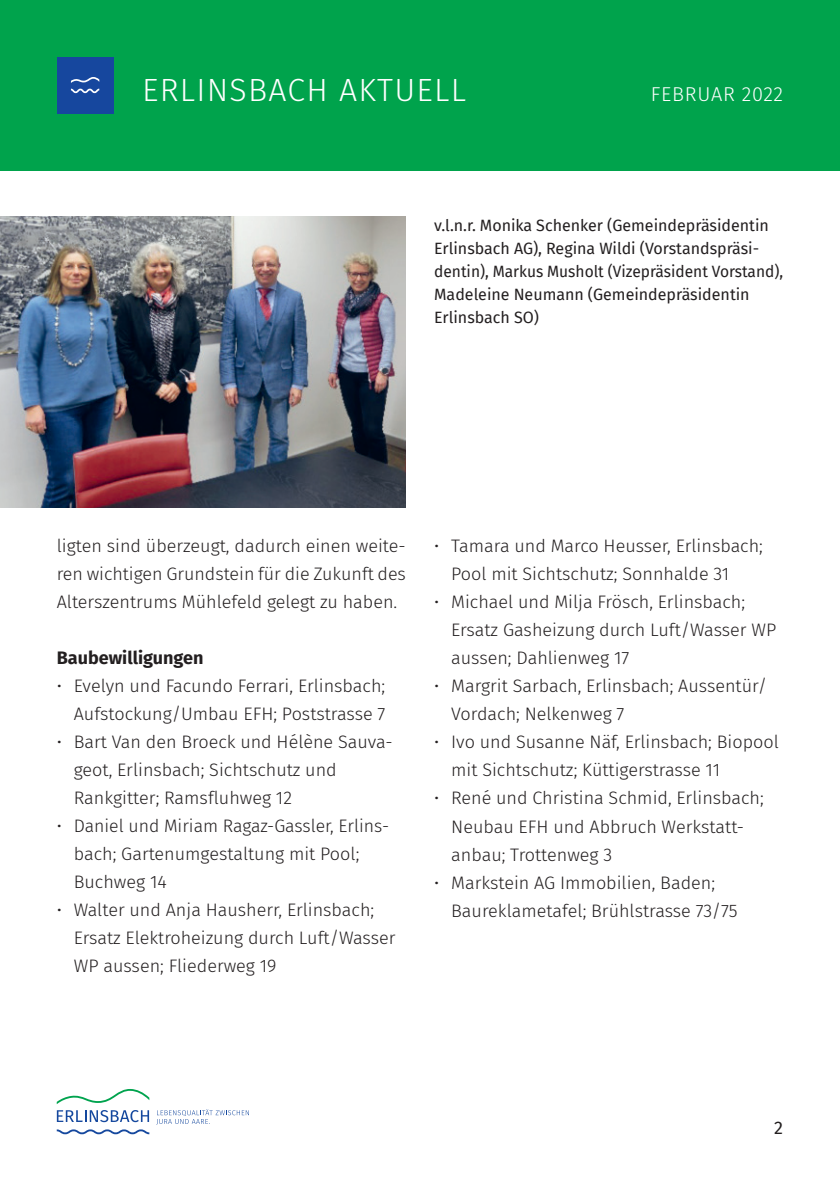
<style>
.page{position:relative;width:840px;height:1191px;background:#fff}
.page>*{position:absolute;margin:0;border:0;box-sizing:border-box;transform-origin:0 0}
.t1{font:300 32px "Fira Sans";letter-spacing:.04em;color:#fff}
.t2{font:300 20px "Fira Sans";letter-spacing:.035em;color:#fff}
.t3{font:300 18px/28px "Fira Sans";color:#231f20}
.t4{font:700 18px "Fira Sans";color:#231f20}
.t5{font:18px "Fira Sans";color:#231f20}
.t6{font:16px/23px "Fira Sans";color:#231f20}
</style>
<div class="page">
<div style="left:0;top:0;width:839px;height:170px;background:#00a34c"></div>
<div style="left:57px;top:57px;width:56px;height:56px;background:#16479e"></div>
<svg style="left:71px;top:89px;width:28px;height:4px"></svg>
<svg style="left:71px;top:77px;width:28px;height:6px"></svg>
<svg style="left:57px;top:1129px;width:92px;height:5px"></svg>
<svg style="left:57px;top:1089px;width:92px;height:15px"></svg>
<svg style="left:157px;top:1109px;width:92px;height:15px"></svg>
<svg style="left:57px;top:1110px;width:92px;height:12px"></svg>
<img style="left:0;top:216px;width:405px;height:291px">
<h1 class="t1" style="left:142px;top:67px;width:325px">ERLINSBACH AKTUELL</h1>
<p class="t2" style="left:650px;top:79px;width:134px">FEBRUAR 2022</p>
<p class="t6" style="left:434px;top:213px;width:350px">v.l.n.r. Monika Schenker (Gemeindepräsidentin Erlinsbach AG), Regina Wildi (Vorstandspräsi&shy;dentin), Markus Musholt (Vizepräsident Vorstand), Madeleine Neumann (Gemeindepräsidentin Erlinsbach SO)</p>
<p class="t3" style="left:57px;top:532px;width:350px;text-align:justify">ligten sind überzeugt, dadurch einen weite&shy;ren wichtigen Grundstein für die Zukunft des Alterszentrums Mühlefeld gelegt zu haben.</p>
<p class="t4" style="left:57px;top:643px;width:148px">Baubewilligungen</p>
<p class="t3" style="left:57px;top:672px;width:330px;text-align:right">• Evelyn und Facundo Ferrari, Erlinsbach;<br>Aufstockung/Umbau EFH; Poststrasse 7</p>
<p class="t3" style="left:74px;top:728px;width:320px;text-indent:-17px">• Bart Van den Broeck und Hélène Sauva&shy;geot, Erlinsbach; Sichtschutz und<br>Rankgitter; Ramsfluhweg 12</p>
<p class="t3" style="left:74px;top:812px;width:312px;text-indent:-17px">• Daniel und Miriam Ragaz-Gassler, Erlins--- bach; Gartenumgestaltung mit Pool;<br>Buchweg 14</p>
<p class="t3" style="left:74px;top:896px;width:323px;text-indent:-17px">• Walter und Anja Hausherr, Erlinsbach;<br>Ersatz Elektroheizung durch Luft/Wasser<br>WP aussen; Fliederweg 19</p>
<p class="t3" style="left:451px;top:532px;width:313px;text-indent:-17px">• Tamara und Marco Heusser, Erlinsbach;<br>Pool mit Sichtschutz; Sonnhalde 31</p>
<p class="t3" style="left:451px;top:588px;width:326px;text-indent:-17px">• Michael und Milja Frösch, Erlinsbach;<br>Ersatz Gasheizung durch Luft/Wasser WP aussen; Dahlienweg 17</p>
<p class="t3" style="left:451px;top:672px;width:317px;text-indent:-17px">• Margrit Sarbach, Erlinsbach; Aussentür/<br>Vordach; Nelkenweg 7</p>
<p class="t3" style="left:451px;top:728px;width:329px;text-indent:-17px">• Ivo und Susanne Näf, Erlinsbach; Biopool mit Sichtschutz; Küttigerstrasse 11</p>
<p class="t3" style="left:451px;top:784px;width:314px;text-indent:-17px">• René und Christina Schmid, Erlinsbach;<br>Neubau EFH und Abbruch Werkstatt&shy;anbau; Trottenweg 3</p>
<p class="t3" style="left:451px;top:868px;width:287px;text-indent:-17px">• Markstein AG Immobilien, Baden;<br>Baureklametafel; Brühlstrasse 73/75</p>
<p class="t5" style="left:773px;top:1114px;width:10px">2</p>
</div>
